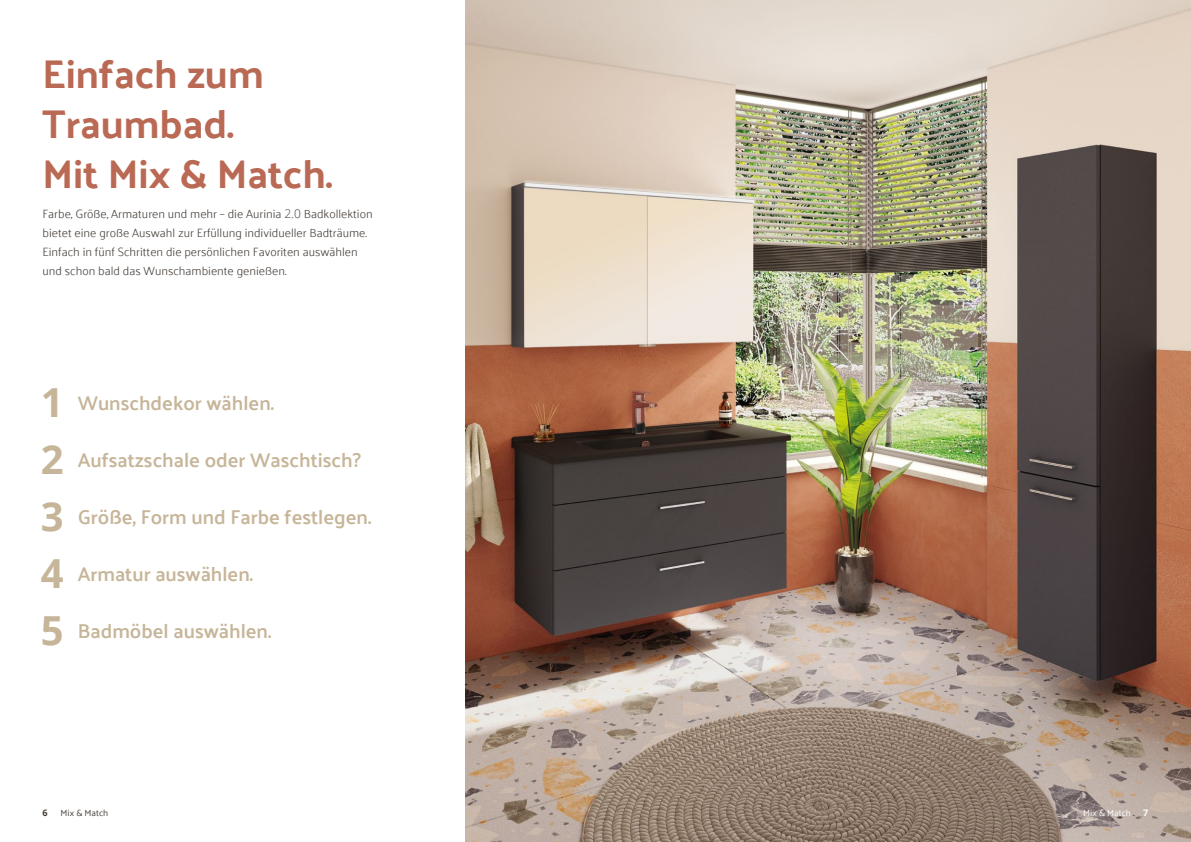
<style>
.page{position:relative;width:1191px;height:842px;background:#fff}
.page>*{position:absolute;margin:0;border:0;box-sizing:border-box;transform-origin:0 0}
.t1{font:700 40px/50px "Palanquin";color:#b96954}
.t2{font:700 40px/57.1px "Open Sans";color:#c6b598;text-align:justify}
.t3{font:600 20px "Palanquin";color:#c6b598}
.t4{font:300 12px/19px "Palanquin";color:#453e38}
.t5{font:9px "Palanquin";color:#453e38}
.t6{font:9px "Palanquin";color:#fff}
.t7{font:700 9px "Open Sans";color:#453e38}
.t8{font:700 9px "Open Sans";color:#fff}
.s1{font-family:"Open Sans"}
</style>
<div class="page">
<img style="left:465px;top:0;width:726px;height:842px">
<h1 class="t1" style="left:43px;top:49px;width:291px">Einfach zum<br>Traumbad.<br>Mit Mix &amp; Match.</h1>
<p class="t4" style="left:43px;top:204px;width:332px">Farbe, Größe, Armaturen und mehr – die Aurinia <span class="s1">2.0</span> Badkollektion bietet eine große Auswahl zur Erfüllung individueller Badträume.<br>Einfach in fünf Schritten die persönlichen Favoriten auswählen und schon bald das Wunschambiente genießen.</p>
<h1 class="t2" style="left:41px;top:373px;width:24px">1<br>2<br>3<br>4<br>5</h1>
<h2 class="t3" style="left:78px;top:391px;width:198px">Wunschdekor wählen.</h2>
<h2 class="t3" style="left:78px;top:448px;width:285px">Aufsatzschale oder Waschtisch?</h2>
<h2 class="t3" style="left:78px;top:505px;width:295px">Größe, Form und Farbe festlegen.</h2>
<h2 class="t3" style="left:78px;top:562px;width:177px">Armatur auswählen.</h2>
<h2 class="t3" style="left:78px;top:619px;width:195px">Badmöbel auswählen.</h2>
<p class="t7" style="left:43px;top:807px;width:7px">6</p>
<p class="t5" style="left:61px;top:808px;width:49px">Mix &amp; Match</p>
<p class="t6" style="left:1083px;top:808px;width:49px">Mix &amp; Match</p>
<p class="t8" style="left:1143px;top:807px;width:7px">7</p>
</div>
